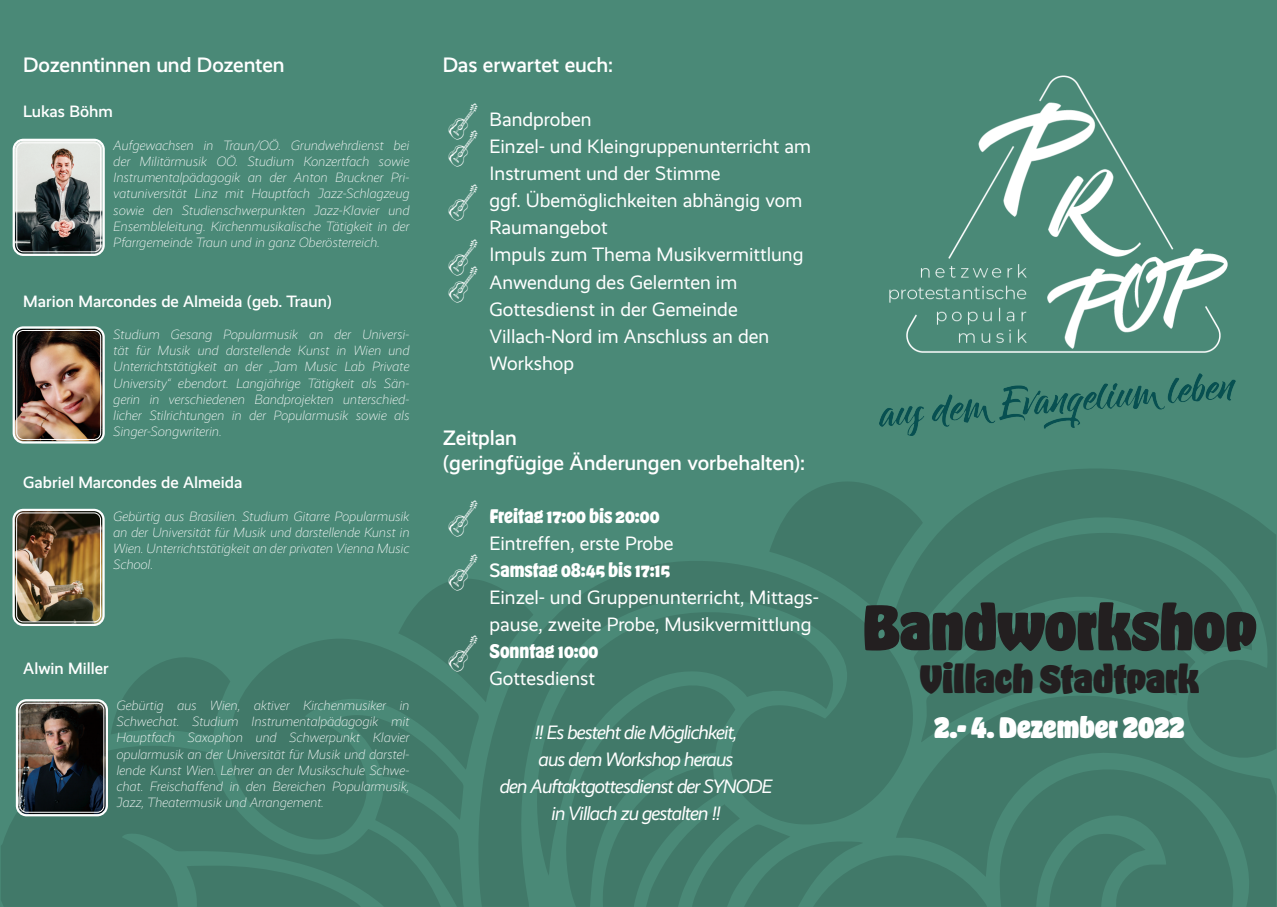
<style>
.page{position:relative;width:1277px;height:907px;background:#4a8977}
.page>*{position:absolute;margin:0;border:0;box-sizing:border-box;transform-origin:0 0}
.t1{font:900 58.5px "Hobeaux";letter-spacing:-.005em;color:#231f20}
.t2{font:900 36px "Hobeaux";color:#231f20}
.t3{font:900 27px "Hobeaux";color:#fff}
.t4{font:500 21px/25.2px "Realist";letter-spacing:-.005em;color:#fff}
.t5{font:19.5px/27px "Realist";color:#fff}
.t6{font:italic 19.5px/27px "Realist";letter-spacing:-.05em;color:#fff;text-align:center}
.t7{font:700 18px "Hobeaux";color:#fff}
.t8{font:500 16.5px "Realist";color:#fff}
.t9{font:italic 300 13.5px/16.2px "Realist";color:#fff;text-align:justify}
.s1{font-family:"Music for a While Regular";font-size:36px}
.s2{font-family:"Music for a While Regular";font-weight:400;font-size:36px}
.s3{font-family:"Realist";font-weight:500;font-size:19.5px}
</style>
<div class="page">
<div style="left:478px;top:559px;width:85px;height:347px;background:#4a8977"></div>
<svg style="left:1px;top:744px;width:110px;height:162px;background:#427b6b"></svg>
<svg style="left:890px;top:464px;width:386px;height:229px;background:#468271"></svg>
<svg style="left:1233px;top:693px;width:43px;height:213px;background:#427c6b"></svg>
<svg style="left:535px;top:611px;width:28px;height:264px;background:#447e6d"></svg>
<svg style="left:1233px;top:528px;width:19px;height:158px;background:#437d6c"></svg>
<svg style="left:563px;top:476px;width:670px;height:430px;background:#437d6d"></svg>
<svg style="left:111px;top:576px;width:422px;height:330px;background:#447f6e"></svg>
<img style="left:887px;top:47px;width:341px;height:318px">
<div style="left:870px;top:365px;width:374px;height:80px;background:#4a8977"></div>
<img style="left:879px;top:374px;width:356px;height:61px">
<img style="left:15px;top:141px;width:88px;height:113px">
<div style="left:13px;top:139px;width:92px;height:117px;border:2px solid #fff;border-radius:10px"></div>
<div style="left:16px;top:142px;width:85px;height:110px;border:1px solid #fff;border-radius:7px"></div>
<img style="left:15px;top:328px;width:88px;height:113px">
<div style="left:13px;top:326px;width:92px;height:117px;border:2px solid #fff;border-radius:10px"></div>
<div style="left:16px;top:330px;width:85px;height:110px;border:1px solid #fff;border-radius:7px"></div>
<img style="left:15px;top:511px;width:87px;height:113px">
<div style="left:13px;top:509px;width:92px;height:117px;border:2px solid #fff;border-radius:10px"></div>
<div style="left:16px;top:512px;width:85px;height:110px;border:1px solid #fff;border-radius:7px"></div>
<img style="left:18px;top:701px;width:88px;height:113px">
<div style="left:16px;top:699px;width:92px;height:117px;border:2px solid #fff;border-radius:10px"></div>
<div style="left:20px;top:703px;width:84px;height:109px;border:1px solid #fff;border-radius:7px"></div>
<h3 class="t4" style="left:23px;top:53px;width:263px">Dozenntinnen und Dozenten</h3>
<p class="t8" style="left:23px;top:102px;width:91px">Lukas Böhm</p>
<p class="t9" style="left:113px;top:137px;width:297px">Aufgewachsen in Traun/OÖ. Grundwehrdienst bei der Militärmusik OÖ. Studium Konzertfach sowie Instrumentalpädagogik an der Anton Bruckner Pri&shy;vatuniversität Linz mit Hauptfach Jazz-Schlagzeug sowie den Studienschwerpunkten Jazz-Klavier und Ensembleleitung. Kirchenmusikalische Tätigkeit in der Pfarrgemeinde Traun und in ganz Oberösterreich.</p>
<p class="t8" style="left:23px;top:291px;width:310px">Marion Marcondes de Almeida (geb. Traun)</p>
<p class="t9" style="left:113px;top:326px;width:298px">Studium Gesang Popularmusik an der Universi&shy;tät für Musik und darstellende Kunst in Wien und Unterrichtstätigkeit an der „Jam Music Lab Private University“ ebendort. Langjährige Tätigkeit als Sän&shy;gerin in verschiedenen Bandprojekten unterschied&shy;licher Stilrichtungen in der Popularmusik sowie als Singer-Songwriterin.</p>
<p class="t8" style="left:23px;top:473px;width:221px">Gabriel Marcondes de Almeida</p>
<p class="t9" style="left:113px;top:508px;width:298px">Gebürtig aus Brasilien. Studium Gitarre Popularmusik an der Universität für Musik und darstellende Kunst in Wien. Unterrichtstätigkeit an der privaten Vienna Music School.</p>
<p class="t8" style="left:23px;top:658px;width:87px">Alwin Miller</p>
<p class="t9" style="left:116px;top:697px;width:294px">Gebürtig aus Wien, aktiver Kirchenmusiker in Schwechat. Studium Instrumentalpädagogik mit Hauptfach Saxophon und Schwerpunkt Klavier opularmusik an der Universität für Musik und darstel&shy;lende Kunst Wien. Lehrer an der Musikschule Schwe&shy;chat. Freischaffend in den Bereichen Popularmusik, Jazz, Theatermusik und Arrangement.</p>
<h3 class="t4" style="left:443px;top:53px;width:172px">Das erwartet euch:</h3>
<h3 class="t5" style="left:447px;top:106px;width:146px"><span class="s1">g</span> Bandproben</h3>
<h3 class="t5" style="left:447px;top:133px;width:366px"><span class="s1">g</span> Einzel- und Kleingruppenunterricht am</h3>
<h3 class="t5" style="left:489px;top:160px;width:233px">Instrument und der Stimme</h3>
<h3 class="t5" style="left:447px;top:187px;width:357px"><span class="s1">g</span> ggf. Übemöglichkeiten abhängig vom</h3>
<h3 class="t5" style="left:489px;top:214px;width:120px">Raumangebot</h3>
<h3 class="t5" style="left:447px;top:241px;width:358px"><span class="s1">g</span> Impuls zum Thema Musikvermittlung</h3>
<h3 class="t5" style="left:447px;top:268px;width:292px"><span class="s1">g</span> Anwendung des Gelernten im</h3>
<h3 class="t5" style="left:489px;top:295px;width:250px">Gottesdienst in der Gemeinde</h3>
<h3 class="t5" style="left:489px;top:322px;width:281px">Villach-Nord im Anschluss an den</h3>
<h3 class="t5" style="left:489px;top:349px;width:86px">Workshop</h3>
<h3 class="t4" style="left:443px;top:425px;width:364px">Zeitplan<br>(geringfügige Änderungen vorbehalten):</h3>
<h3 class="t7" style="left:447px;top:503px;width:214px"><span class="s2">g</span> Freitag 17:00 bis 20:00</h3>
<h3 class="t5" style="left:489px;top:529px;width:186px">Eintreffen, erste Probe</h3>
<h3 class="t7" style="left:447px;top:557px;width:225px"><span class="s2">g</span> <span class="s3">S</span>amstag 08:45 bis 17:15</h3>
<h3 class="t5" style="left:489px;top:583px;width:331px">Einzel- und Gruppenunterricht, Mittags&shy;pause, zweite Probe, Musikvermittlung</h3>
<h3 class="t7" style="left:447px;top:638px;width:153px"><span class="s2">g</span> Sonntag 10:00</h3>
<h3 class="t5" style="left:489px;top:664px;width:107px">Gottesdienst</h3>
<h3 class="t6" style="left:499px;top:718px;width:274px">!! Es besteht die Möglichkeit,<br>aus dem Workshop heraus<br>den Auftaktgottesdienst der SYNODE in Villach zu gestalten !!</h3>
<h1 class="t1" style="left:862px;top:587px;width:396px">Bandworkshop</h1>
<h2 class="t2" style="left:919px;top:655px;width:281px">Villach Stadtpark</h2>
<h3 class="t3" style="left:934px;top:709px;width:252px">2.- 4. Dezember 2022</h3>
</div>
